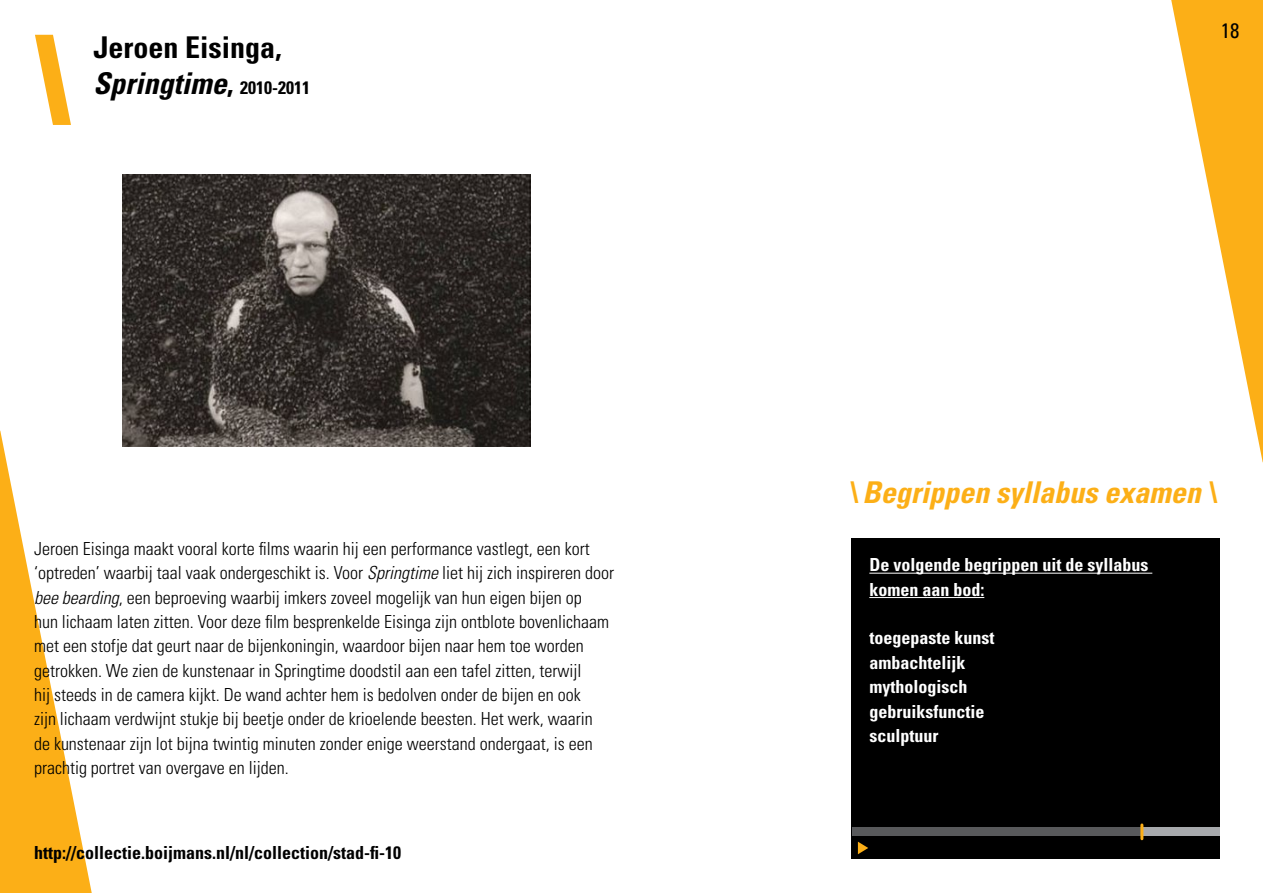
<style>
.page{position:relative;width:1263px;height:893px;background:#fff}
.page>*{position:absolute;margin:0;border:0;box-sizing:border-box;transform-origin:0 0}
.t1{font:700 condensed 30px/36px "Univers";color:#000}
.t2{font:italic 700 condensed 30px "Univers";color:#fcaf17}
.t3{font:condensed 21px "Univers";color:#000}
.t4{font:300 condensed 18px/24.3px "Univers";color:#000}
.t5{font:700 condensed 18px/24.3px "Univers";color:#fff}
.t6{font:700 condensed 18px "Univers";color:#000}
.s1{font-style:italic}
.s2{font-size:18px}
</style>
<div class="page">
<svg style="left:1171px;top:0;width:92px;height:462px"></svg>
<svg style="left:0;top:431px;width:92px;height:462px"></svg>
<svg style="left:35px;top:35px;width:36px;height:90px"></svg>
<img style="left:122px;top:175px;width:408px;height:271px">
<div style="left:851px;top:539px;width:368px;height:320px;background:#000"></div>
<div style="left:852px;top:827px;width:289px;height:9px;background:#58595b"></div>
<div style="left:1141px;top:827px;width:78px;height:9px;background:#a7a9ac"></div>
<svg style="left:858px;top:842px;width:10px;height:12px"></svg>
<hr style="left:869px;top:573px;width:283px;height:1px;background:#fff">
<hr style="left:869px;top:597px;width:115px;height:1px;background:#fff">
<hr style="left:1140px;top:825px;width:3px;height:14px;background:#fcaf17">
<h1 class="t1" style="left:94px;top:29px;width:218px">Jeroen Eisinga,<br><span class="s1">Springtime</span>, <span class="s2">2010-2011</span></h1>
<p class="t4" style="left:34px;top:536px;width:581px">Jeroen Eisinga maakt vooral korte films waarin hij een performance vastlegt, een kort ‘optreden’ waarbij taal vaak ondergeschikt is. Voor <span class="s1">Springtime</span> liet hij zich inspireren door <span class="s1">bee bearding</span>, een beproeving waarbij imkers zoveel mogelijk van hun eigen bijen op<br>hun lichaam laten zitten. Voor deze film besprenkelde Eisinga zijn ontblote bovenlichaam met een stofje dat geurt naar de bijenkoningin, waardoor bijen naar hem toe worden getrokken. We zien de kunstenaar in Springtime doodstil aan een tafel zitten, terwijl<br>hij steeds in de camera kijkt. De wand achter hem is bedolven onder de bijen en ook<br>zijn lichaam verdwijnt stukje bij beetje onder de krioelende beesten. Het werk, waarin<br>de kunstenaar zijn lot bijna twintig minuten zonder enige weerstand ondergaat, is een prachtig portret van overgave en lijden.</p>
<p class="t6" style="left:34px;top:841px;width:369px">http://collectie.boijmans.nl/nl/collection/stad-fi-10</p>
<p class="t3" style="left:1221px;top:17px;width:20px">18</p>
<h1 class="t2" style="left:848px;top:474px;width:368px">\ Begrippen syllabus examen \</h1>
<p class="t5" style="left:869px;top:553px;width:280px">De volgende begrippen uit de syllabus komen aan bod:</p>
<p class="t5" style="left:869px;top:626px;width:126px">toegepaste kunst ambachtelijk mythologisch gebruiksfunctie sculptuur</p>
</div>
